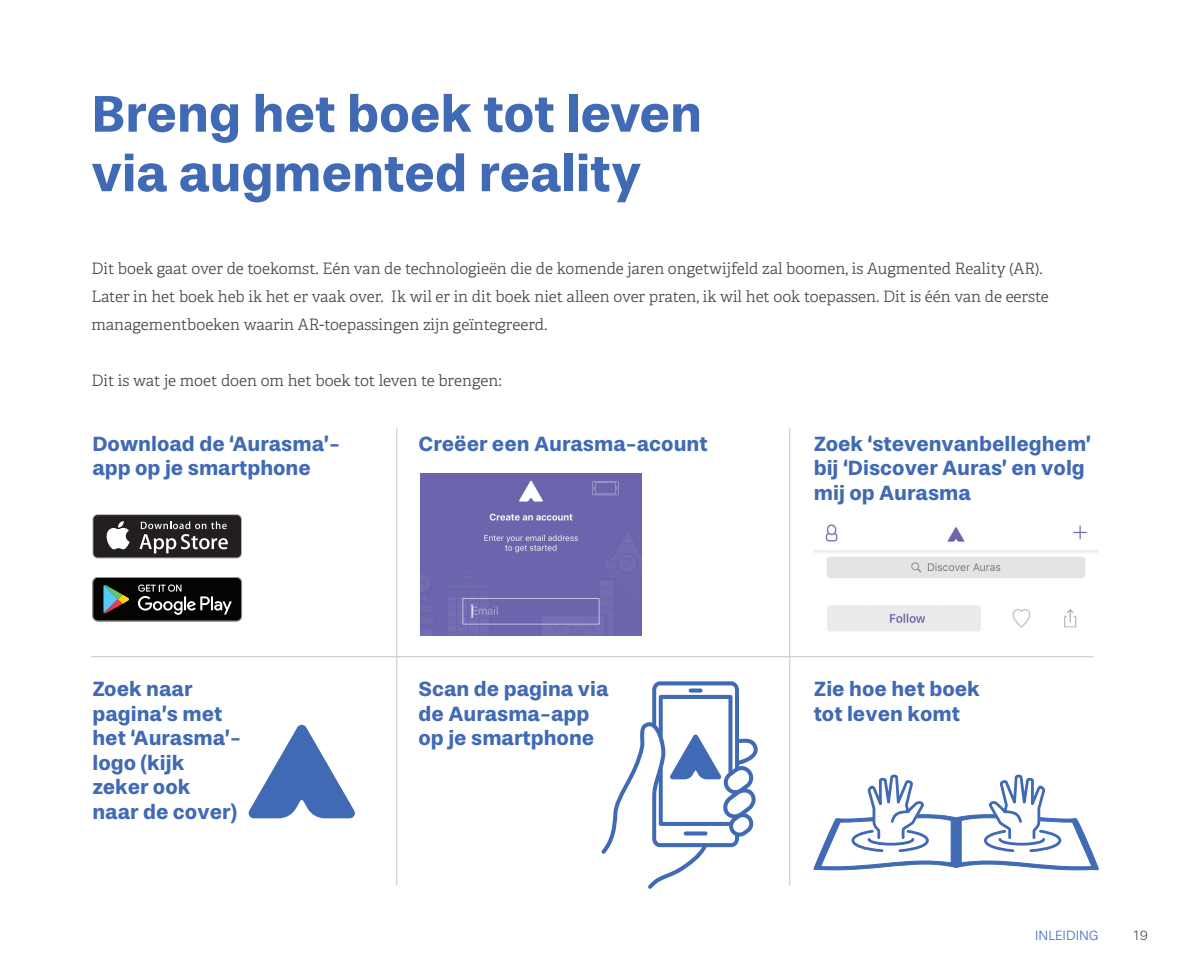
<style>
.page{position:relative;width:1185px;height:977px;background:#fff}
.page>*{position:absolute;margin:0;border:0;box-sizing:border-box;transform-origin:0 0}
.t1{font:700 52.5px/59.5px "Stevie Sans";letter-spacing:-.005em;color:#406ab4}
.t2{font:700 21px/24.5px "Stevie Sans";color:#406ab4}
.t3{font:300 15.75px/28px "Adelle";color:#464748}
.t4{font:300 14px "Stevie Sans";color:#406ab4}
.t5{font:300 14px "Stevie Sans";color:#464748}
</style>
<div class="page">
<hr style="left:91px;top:656px;width:1002px;height:1px;background:#d1d2d4">
<hr style="left:396px;top:427px;width:1px;height:458px;background:#d1d2d4">
<hr style="left:789px;top:427px;width:1px;height:458px;background:#d1d2d4">
<svg style="left:249px;top:724px;width:106px;height:94px"></svg>
<svg style="left:601px;top:681px;width:157px;height:207px"></svg>
<svg style="left:684px;top:831px;width:23px;height:4px"></svg>
<svg style="left:688px;top:688px;width:14px;height:4px"></svg>
<svg style="left:813px;top:814px;width:286px;height:56px"></svg>
<svg style="left:850px;top:657px;width:80px;height:196px"></svg>
<svg style="left:982px;top:657px;width:80px;height:196px"></svg>
<img style="left:420px;top:473px;width:222px;height:163px">
<img style="left:814px;top:524px;width:285px;height:55px">
<img style="left:827px;top:605px;width:250px;height:26px">
<svg style="left:96px;top:583px;width:147px;height:39px"></svg>
<svg style="left:92px;top:577px;width:150px;height:44px;background:#2b2e2b"></svg>
<svg style="left:92px;top:514px;width:150px;height:44px"></svg>
<div style="left:93px;top:515px;width:148px;height:42px;background:#231f20;border-radius:4px"></div>
<svg style="left:106px;top:521px;width:24px;height:28px"></svg>
<svg style="left:139px;top:521px;width:89px;height:32px"></svg>
<h1 class="t1" style="left:91px;top:86px;width:612px">Breng het boek tot leven via augmented reality</h1>
<p class="t3" style="left:91px;top:255px;width:959px">Dit boek gaat over de toekomst. Eén van de technologieën die de komende jaren ongetwijfeld zal boomen, is Augmented Reality (AR).<br>Later in het boek heb ik het er vaak over. Ik wil er in dit boek niet alleen over praten, ik wil het ook toepassen. Dit is één van de eerste managementboeken waarin AR-toepassingen zijn geïntegreerd.</p>
<p class="t3" style="left:91px;top:367px;width:412px">Dit is wat je moet doen om het boek tot leven te brengen:</p>
<h2 class="t2" style="left:92px;top:432px;width:249px">Download de ‘Aurasma’- app op je smartphone</h2>
<h2 class="t2" style="left:418px;top:432px;width:291px">Creëer een Aurasma-acount</h2>
<h2 class="t2" style="left:814px;top:432px;width:279px">Zoek ‘stevenvanbelleghem’ bij ‘Discover Auras’ en volg mij op Aurasma</h2>
<h2 class="t2" style="left:418px;top:677px;width:191px">Scan de pagina via de Aurasma-app op je smartphone</h2>
<h2 class="t2" style="left:92px;top:677px;width:150px">Zoek naar pagina’s met het ‘Aurasma’- logo (kijk zeker ook naar de cover)</h2>
<h2 class="t2" style="left:814px;top:677px;width:168px">Zie hoe het boek tot leven komt</h2>
<p class="t4" style="left:1035px;top:928px;width:65px">INLEIDING</p>
<p class="t5" style="left:1132px;top:928px;width:17px">19</p>
</div>
